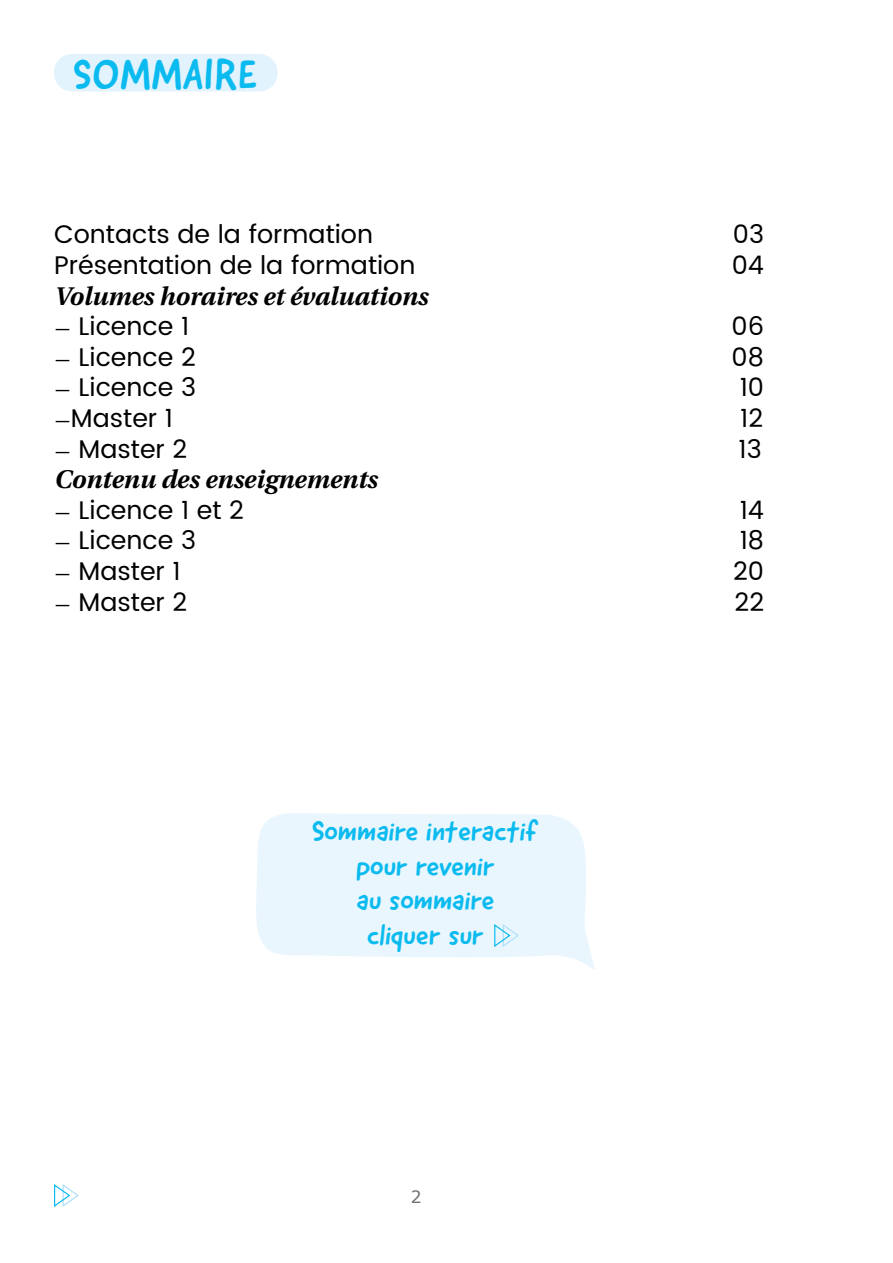
<style>
.page{position:relative;width:893px;height:1263px;background:#fff}
.page>*{position:absolute;margin:0;border:0;box-sizing:border-box;transform-origin:0 0}
.t1{font:42px "Good Dog New";letter-spacing:.025em;color:#0bbbef}
.t2{font:28.65px/34.3px "Good Dog New";color:#0bbbef;text-align:center}
.t3{font:25.5px "UA Poppins Texte";color:#000}
.t4{font:italic 700 25.5px/30.6px "UA Poppins Texte";color:#000}
.t5{font:16.95px "Verdana";color:#706f6f}
.s1{font-family:"Verdana";font-weight:400;font-style:normal;font-size:16.95px}
.s2{font-weight:400;font-style:normal}
.s3{font-family:"Verdana";font-size:16.95px}
</style>
<div class="page">
<svg style="left:54px;top:1184px;width:25px;height:23px"></svg>
<svg style="left:256px;top:813px;width:339px;height:156px;background:#ebf7fe"></svg>
<svg style="left:493px;top:923px;width:27px;height:25px"></svg>
<div style="left:54px;top:54px;width:223px;height:37px;background:#e2f3fd;border-radius:18px"></div>
<h1 class="t1" style="left:73px;top:47px;width:186px">SOMMAIRE</h1>
<p class="t3" style="left:54px;top:216px;width:321px">Contacts de la formation</p>
<p class="t3" style="left:733px;top:216px;width:33px">03</p>
<p class="t3" style="left:54px;top:246px;width:363px">Présentation de la formation</p>
<p class="t3" style="left:732px;top:246px;width:34px">04</p>
<p class="t4" style="left:54px;top:280px;width:375px">Volumes horaires et évaluations <span class="s1">―</span> <span class="s2">Licence 1</span></p>
<p class="t3" style="left:731px;top:308px;width:34px">06</p>
<p class="t3" style="left:54px;top:338px;width:143px"><span class="s3">―</span> Licence 2</p>
<p class="t3" style="left:732px;top:338px;width:34px">08</p>
<p class="t3" style="left:54px;top:369px;width:144px"><span class="s3">―</span> Licence 3</p>
<p class="t3" style="left:740px;top:369px;width:26px">10</p>
<p class="t3" style="left:54px;top:399px;width:121px"><span class="s3">―</span>Master 1</p>
<p class="t3" style="left:740px;top:399px;width:24px">12</p>
<p class="t3" style="left:54px;top:430px;width:135px"><span class="s3">―</span> Master 2</p>
<p class="t3" style="left:738px;top:430px;width:25px">13</p>
<p class="t4" style="left:54px;top:463px;width:325px">Contenu des enseignements <span class="s1">―</span> <span class="s2">Licence 1 et 2</span></p>
<p class="t3" style="left:740px;top:491px;width:26px">14</p>
<p class="t3" style="left:54px;top:522px;width:144px"><span class="s3">―</span> Licence 3</p>
<p class="t3" style="left:740px;top:522px;width:26px">18</p>
<p class="t3" style="left:54px;top:552px;width:128px"><span class="s3">―</span> Master 1</p>
<p class="t3" style="left:733px;top:552px;width:32px">20</p>
<p class="t3" style="left:54px;top:583px;width:135px"><span class="s3">―</span> Master 2</p>
<p class="t3" style="left:735px;top:583px;width:31px">22</p>
<p class="t2" style="left:312px;top:814px;width:229px">Sommaire interactif pour revenir<br>au sommaire<br>cliquer sur</p>
<p class="t5" style="left:411px;top:1185px;width:12px">2</p>
</div>
